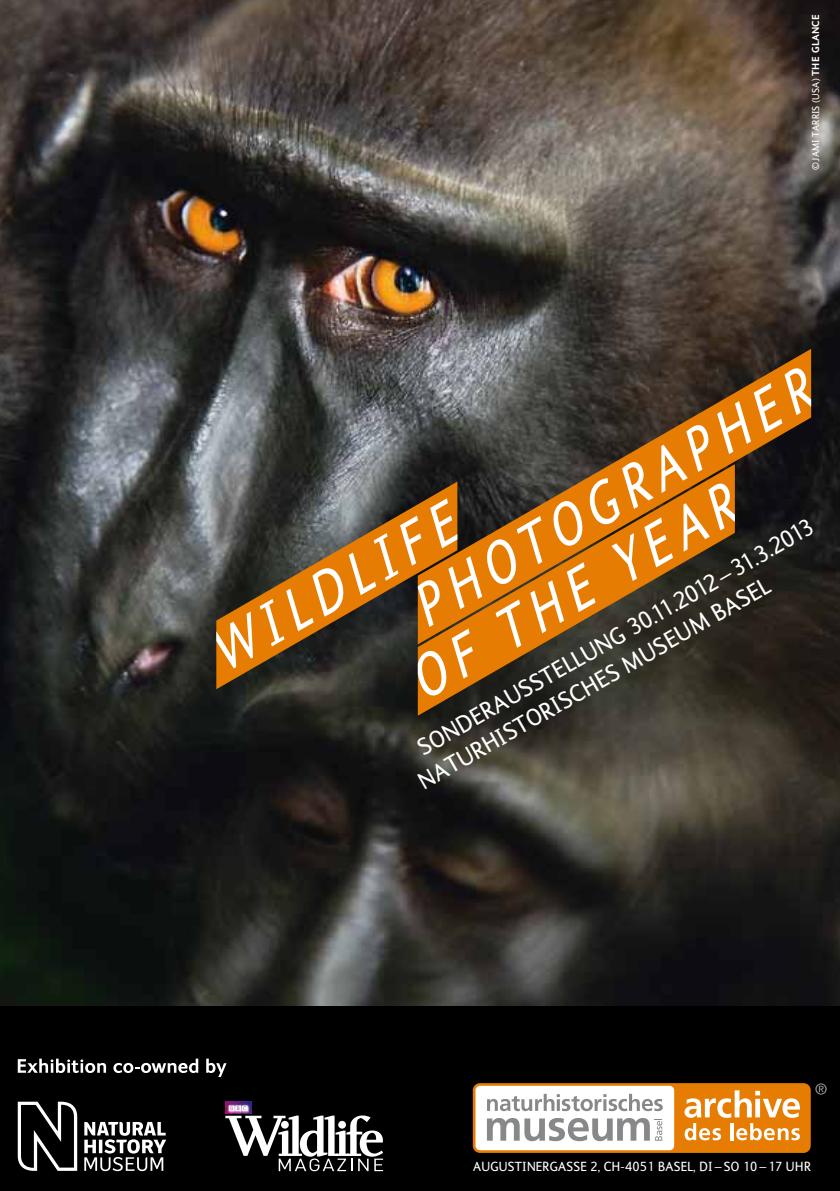
<style>
.page{position:relative;width:840px;height:1191px;background:#fff}
.page>*{position:absolute;margin:0;border:0;box-sizing:border-box;transform-origin:0 0}
.t1{font:24.4px/29.4px "NHM Ingrid";color:#fff}
.t2{font:13.6px "NHM Ingrid";letter-spacing:.02em;color:#fff}
.t3{font:10.2px "NHM Ingrid";letter-spacing:.02em;color:#fff}
.s1{font-weight:700}
</style>
<div class="page">
<img style="left:0;top:0;width:839px;height:1006px">
<div style="left:0;top:1006px;width:839px;height:185px;background:#000"></div>
<div style="left:472px;top:1083px;width:338px;height:69px;background:#e67c01;border-radius:7px"></div>
<div style="left:475px;top:1085px;width:198px;height:65px;background:#fff;border-radius:4px"></div>
<svg style="left:684px;top:1090px;width:115px;height:27px"></svg>
<svg style="left:684px;top:1123px;width:36px;height:17px"></svg>
<hr style="left:729px;top:1123px;width:3px;height:17px;background:#fff">
<svg style="left:736px;top:1123px;width:63px;height:17px"></svg>
<svg style="left:815px;top:1083px;width:11px;height:11px"></svg>
<svg style="left:487px;top:1093px;width:175px;height:18px"></svg>
<svg style="left:487px;top:1118px;width:175px;height:23px"></svg>
<img style="left:225px;top:1101px;width:26px;height:4px">
<svg style="left:225px;top:1105px;width:158px;height:66px"></svg>
<svg style="left:18px;top:1101px;width:148px;height:70px"></svg>
<svg style="left:18px;top:1058px;width:88px;height:15px"></svg>
<svg style="left:113px;top:1058px;width:85px;height:15px"></svg>
<svg style="left:206px;top:1058px;width:20px;height:19px"></svg>
<svg style="left:417px;top:349px;width:393px;height:295px;background:#504942"></svg>
<svg style="left:417px;top:698px;width:317px;height:17px;background:#393224"></svg>
<svg style="left:216px;top:481px;width:201px;height:208px;background:#4a463d"></svg>
<svg style="left:216px;top:498px;width:201px;height:170px;background:#7f5e36"></svg>
<svg style="left:417px;top:366px;width:393px;height:261px;background:#5c4933"></svg>
<svg style="left:417px;top:481px;width:317px;height:217px;background:#996629"></svg>
<p class="t3" style="left:809px;top:170px;width:157px;rotate:-90deg">© JAMI TARRIS (USA) <span class="s1">THE GLANCE</span></p>
<p class="t1" style="left:398px;top:745px;width:469px;text-indent:16px;rotate:-30deg">SONDERAUSSTELLUNG 30.11.2012 – 31.3.2013<br>NATURHISTORISCHES MUSEUM BASEL</p>
<p class="t2" style="left:473px;top:1159px;width:339px">AUGUSTINERGASSE 2, CH-4051 BASEL, DI – SO 10 – 17 UHR</p>
</div>
